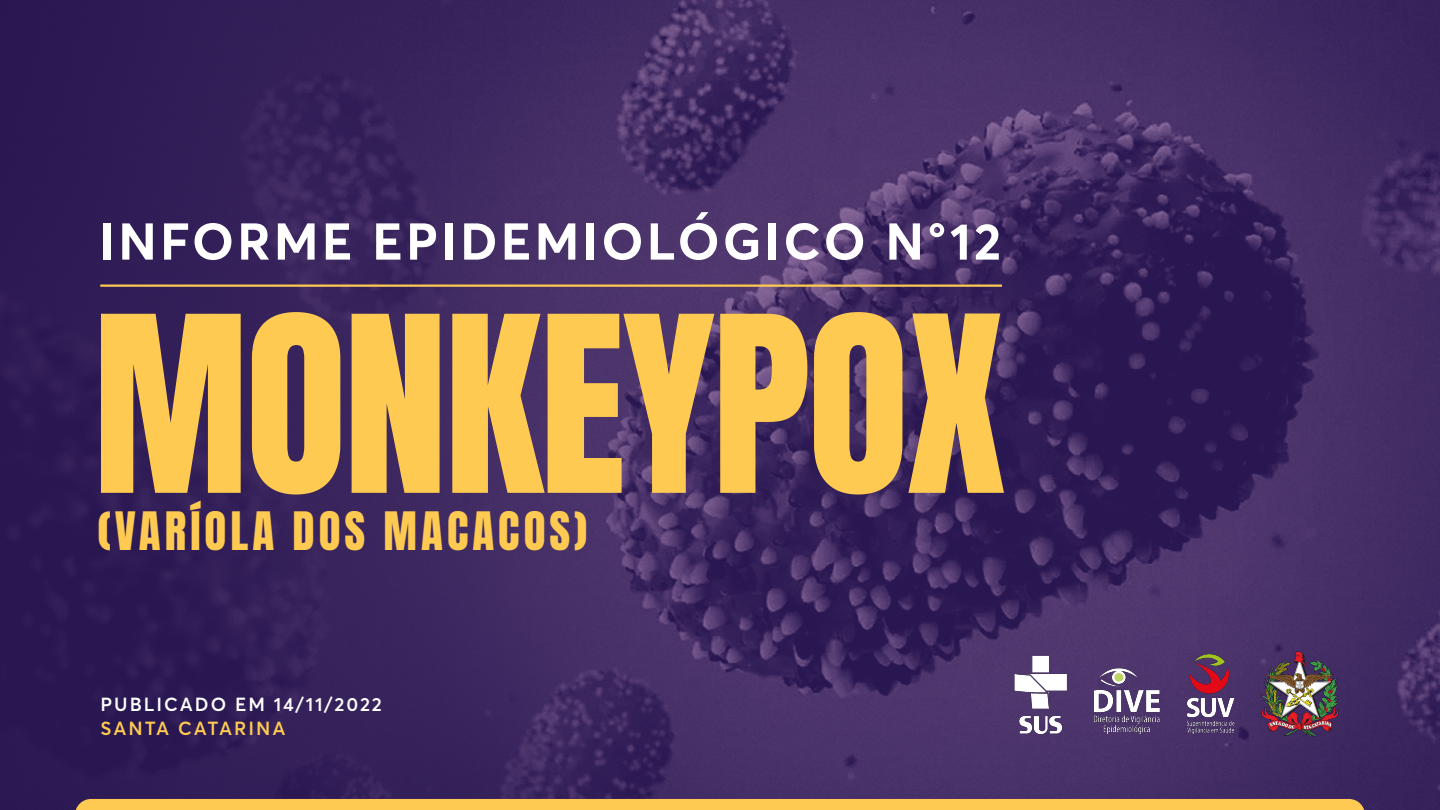
<style>
.page{position:relative;width:1440px;height:810px;background:#fff}
.page>*{position:absolute;margin:0;border:0;box-sizing:border-box;transform-origin:0 0}
.t1{font:208.5px "Anton";letter-spacing:-.015em;color:#ffca52}
.t2{font:700 51px "Averta";letter-spacing:.065em;color:#fff}
.t3{font:45px "Anton";letter-spacing:.09em;color:#ffca52}
.t4{font:600 18.75px "Averta";letter-spacing:.105em;color:#fff}
.t5{font:600 18.75px "Averta";letter-spacing:.1em;color:#ffca52}
</style>
<div class="page">
<img style="left:0;top:0;width:1440px;height:810px">
<img style="left:975px;top:642px;width:405px;height:103px">
<div style="left:75px;top:799px;width:1290px;height:11px;background:#ffca52"></div>
<hr style="left:100px;top:285px;width:902px;height:2px;background:#ffca52">
<p class="t2" style="left:99px;top:209px;width:903px">INFORME EPIDEMIOLÓGICO N°12</p>
<h1 class="t1" style="left:93px;top:299px;width:915px">MONKEYPOX</h1>
<p class="t3" style="left:98px;top:508px;width:491px">(VARÍOLA DOS MACACOS)</p>
<p class="t4" style="left:101px;top:693px;width:283px">PUBLICADO EM 14/11/2022</p>
<p class="t5" style="left:101px;top:716px;width:186px">SANTA CATARINA</p>
</div>
